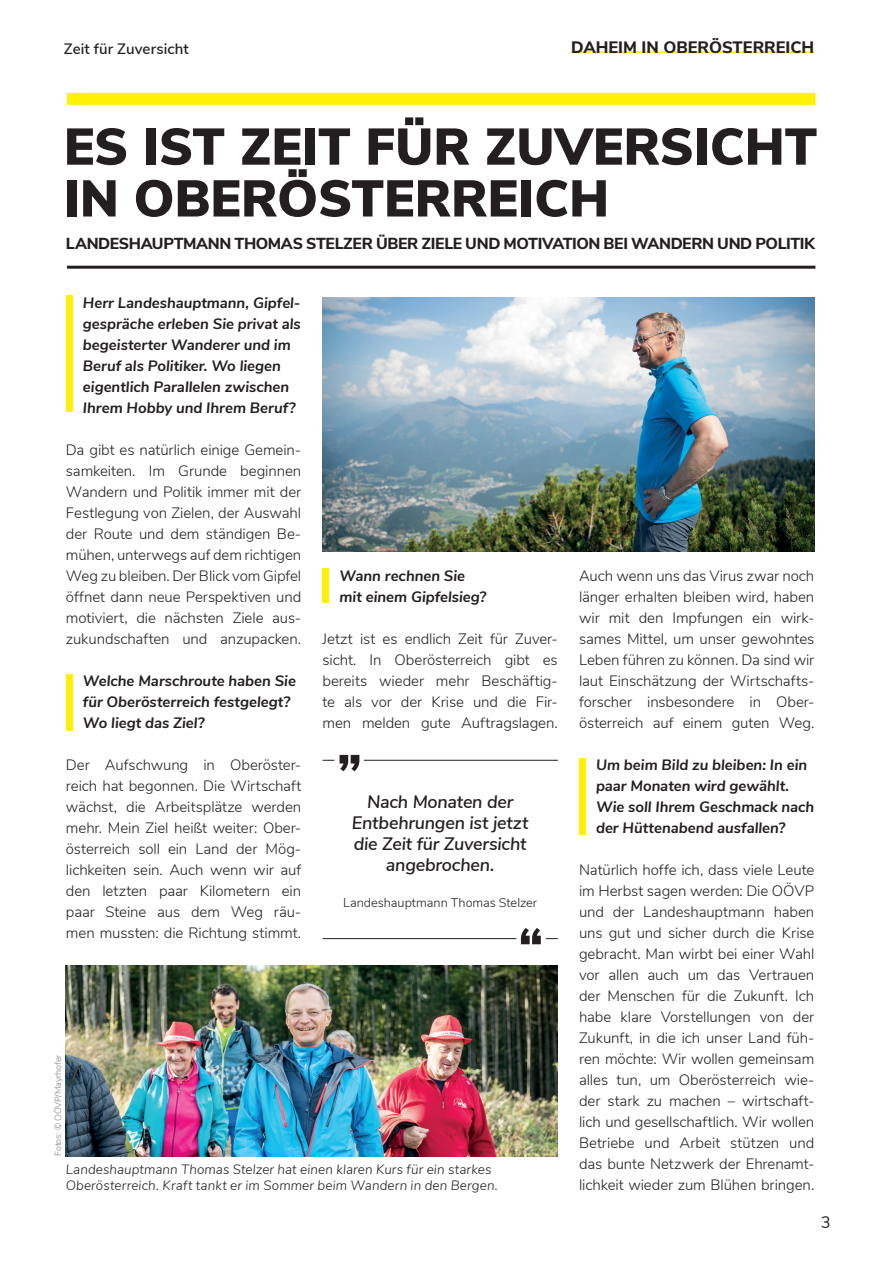
<style>
.page{position:relative;width:893px;height:1263px;background:#fff}
.page>*{position:absolute;margin:0;border:0;box-sizing:border-box;transform-origin:0 0}
.t1{font:900 51.45px/51.8px "Nunito Sans";color:#231f20}
.t2{font:italic 600 18px/21px "Nunito Sans";letter-spacing:-.015em;color:#231f20;text-align:center}
.t3{font:800 16.5px "Nunito Sans";color:#231f20}
.t4{font:16.5px "Nunito Sans";color:#231f20}
.t5{font:800 15.9px "Nunito Sans";letter-spacing:-.025em;color:#231f20}
.t6{font:300 15px/21px "Nunito Sans";letter-spacing:-.005em;color:#231f20;text-align:justify}
.t7{font:italic 700 15px/21px "Nunito Sans";color:#231f20}
.t8{font:600 15px "Nunito Sans";letter-spacing:.005em;color:#231f20}
.t9{font:italic 300 13.5px/16.5px "Nunito Sans";letter-spacing:.01em;color:#231f20}
.t10{font:300 12.75px "Nunito Sans";letter-spacing:-.005em;color:#231f20}
.t11{font:300 9px "Nunito Sans";letter-spacing:-.01em;color:#808285}
</style>
<div class="page">
<img style="left:322px;top:297px;width:492px;height:254px">
<img style="left:66px;top:966px;width:492px;height:190px">
<hr style="left:67px;top:266px;width:748px;height:3px;background:#231f20">
<div style="left:67px;top:93px;width:748px;height:12px;background:#fff101"></div>
<div style="left:66px;top:296px;width:6px;height:116px;background:#fff101"></div>
<div style="left:66px;top:674px;width:6px;height:57px;background:#fff101"></div>
<div style="left:322px;top:568px;width:7px;height:34px;background:#fff101"></div>
<div style="left:579px;top:758px;width:6px;height:76px;background:#fff101"></div>
<hr style="left:571px;top:51px;width:243px;height:2px;background:#fff101">
<svg style="left:340px;top:755px;width:19px;height:16px"></svg>
<hr style="left:364px;top:760px;width:194px;height:1px;background:#231f20">
<svg style="left:322px;top:760px;width:12px;height:1px"></svg>
<hr style="left:322px;top:938px;width:194px;height:1px;background:#231f20">
<svg style="left:521px;top:928px;width:37px;height:16px"></svg>
<p class="t3" style="left:571px;top:36px;width:245px">DAHEIM IN OBERÖSTERREICH</p>
<p class="t8" style="left:66px;top:37px;width:127px">Zeit für Zuversicht</p>
<p class="t3" style="left:577px;top:36px;width:245px">DAHEIM IN OBERÖSTERREICH</p>
<p class="t8" style="left:64px;top:38px;width:127px">Zeit für Zuversicht</p>
<p class="t1" style="left:64px;top:119px;width:755px">ES IST ZEIT FÜR ZUVERSICHT<br>IN OBERÖSTERREICH</p>
<p class="t5" style="left:66px;top:232px;width:750px">LANDESHAUPTMANN THOMAS STELZER ÜBER ZIELE UND MOTIVATION BEI WANDERN UND POLITIK</p>
<p class="t7" style="left:83px;top:291px;width:219px">Herr Landeshauptmann, Gipfel&shy;gespräche erleben Sie privat als begeisterter Wanderer und im<br>Beruf als Politiker. Wo liegen eigentlich Parallelen zwischen<br>Ihrem Hobby und Ihrem Beruf?</p>
<p class="t6" style="left:66px;top:438px;width:237px">Da gibt es natürlich einige Gemein&shy;samkeiten. Im Grunde beginnen Wandern und Politik immer mit der Festlegung von Zielen, der Auswahl der Route und dem ständigen Be&shy;mühen, unterwegs auf dem richtigen Weg zu bleiben. Der Blick vom Gipfel öffnet dann neue Perspektiven und motiviert, die nächsten Ziele aus&shy;zukundschaften und anzupacken.</p>
<p class="t7" style="left:83px;top:669px;width:215px">Welche Marschroute haben Sie für Oberösterreich festgelegt?<br>Wo liegt das Ziel?</p>
<p class="t6" style="left:66px;top:753px;width:237px">Der Aufschwung in Oberöster&shy;reich hat begonnen. Die Wirtschaft wächst, die Arbeitsplätze werden mehr. Mein Ziel heißt weiter: Ober&shy;österreich soll ein Land der Mög&shy;lichkeiten sein. Auch wenn wir auf den letzten paar Kilometern ein paar Steine aus dem Weg räu&shy;men mussten: die Richtung stimmt.</p>
<p class="t7" style="left:340px;top:564px;width:148px">Wann rechnen Sie mit einem Gipfelsieg?</p>
<p class="t6" style="left:322px;top:627px;width:237px">Jetzt ist es endlich Zeit für Zuver&shy;sicht. In Oberösterreich gibt es bereits wieder mehr Beschäftig&shy;te als vor der Krise und die Fir&shy;men melden gute Auftragslagen.</p>
<p class="t2" style="left:352px;top:790px;width:178px">Nach Monaten der<br>Entbehrungen ist jetzt die Zeit für Zuversicht angebrochen.</p>
<p class="t10" style="left:343px;top:893px;width:196px">Landeshauptmann Thomas Stelzer</p>
<p class="t11" style="left:52px;top:1156px;width:103px;rotate:-90deg">Fotos: © OÖVP/Mayrhofer</p>
<p class="t9" style="left:66px;top:1160px;width:434px">Landeshauptmann Thomas Stelzer hat einen klaren Kurs für ein starkes<br>Oberösterreich. Kraft tankt er im Sommer beim Wandern in den Bergen.</p>
<p class="t6" style="left:579px;top:565px;width:237px">Auch wenn uns das Virus zwar noch länger erhalten bleiben wird, haben wir mit den Impfungen ein wirk&shy;sames Mittel, um unser gewohntes Leben führen zu können. Da sind wir laut Einschätzung der Wirtschafts&shy;forscher insbesondere in Ober&shy;österreich auf einem guten Weg.</p>
<p class="t7" style="left:596px;top:754px;width:220px">Um beim Bild zu bleiben: In ein paar Monaten wird gewählt.<br>Wie soll Ihrem Geschmack nach der Hüttenabend ausfallen?</p>
<p class="t6" style="left:579px;top:859px;width:237px">Natürlich hoffe ich, dass viele Leute im Herbst sagen werden: Die OÖVP und der Landeshauptmann haben uns gut und sicher durch die Krise gebracht. Man wirbt bei einer Wahl vor allen auch um das Vertrauen der Menschen für die Zukunft. Ich habe klare Vorstellungen von der Zukunft, in die ich unser Land füh&shy;ren möchte: Wir wollen gemeinsam alles tun, um Oberösterreich wie&shy;der stark zu machen – wirtschaft&shy;lich und gesellschaftlich. Wir wollen Betriebe und Arbeit stützen und das bunte Netzwerk der Ehrenamt&shy;lichkeit wieder zum Blühen bringen.</p>
<p class="t4" style="left:821px;top:1210px;width:11px">3</p>
</div>
